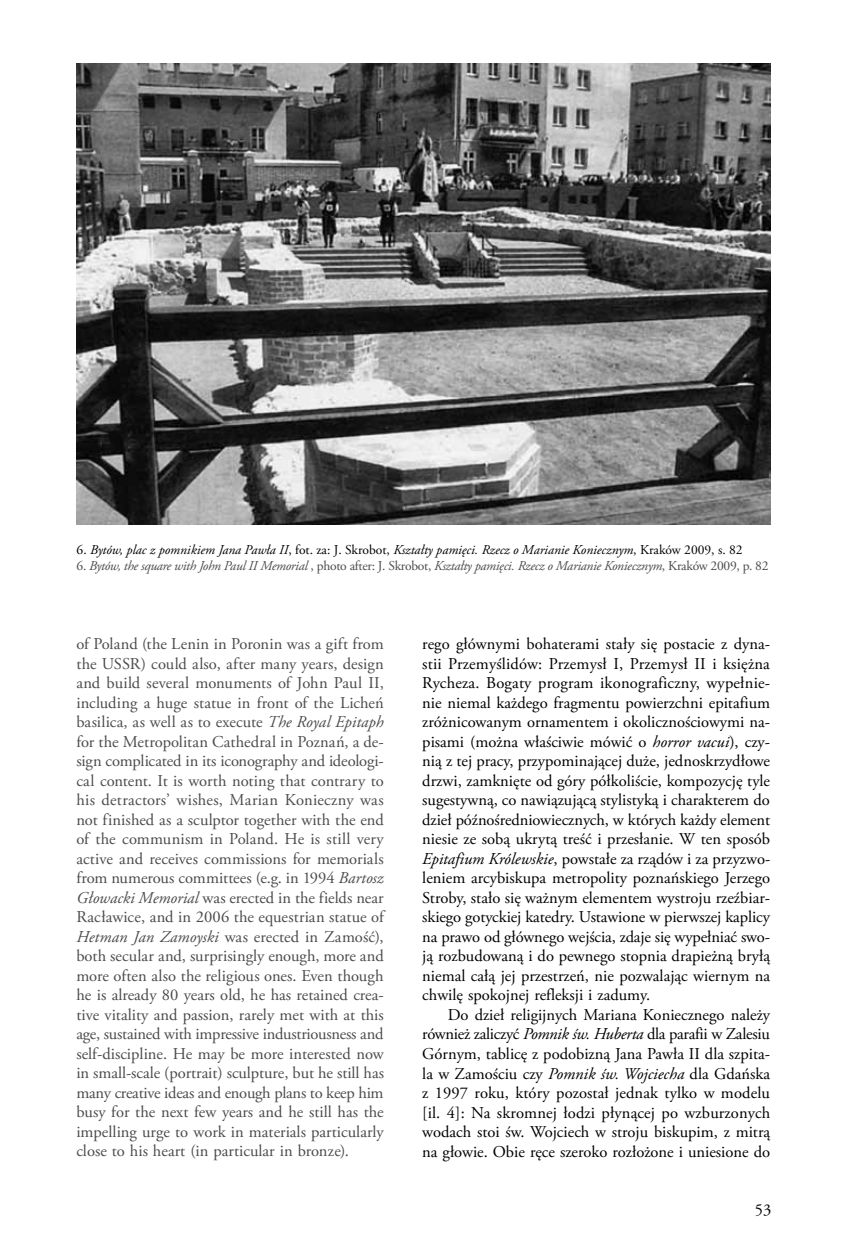
<style>
.page{position:relative;width:851px;height:1255px;background:#fff}
.page>*{position:absolute;margin:0;border:0;box-sizing:border-box;transform-origin:0 0}
.t1{font:16.5px/19.5px "Adobe Garamond Pro";color:#000;text-align:justify}
.t2{font:16.5px/19.5px "Adobe Garamond Pro";color:#4b4b4d;text-align:justify}
.t3{font:italic 13.5px "Adobe Garamond Pro";letter-spacing:-.02em;color:#4b4b4d}
.t4{font:italic 13.5px "Adobe Garamond Pro";color:#000}
.s1{font-style:normal}
.s2{font-style:italic}
</style>
<div class="page">
<img style="left:77px;top:64px;width:693px;height:460px">
<p class="t4" style="left:77px;top:541px;width:667px"><span class="s1">6.</span> Bytów, plac z pomnikiem Jana Pawła II<span class="s1">, fot. za: J. Skrobot,</span> Kształty pamięci. Rzecz o Marianie Koniecznym<span class="s1">, Kraków 2009, s. 82</span></p>
<p class="t3" style="left:77px;top:558px;width:693px"><span class="s1">6.</span> Bytów, the square with John Paul II Memorial <span class="s1">, photo after: J. Skrobot,</span> Kształty pamięci. Rzecz o Marianie Koniecznym<span class="s1">, Kraków 2009, p. 82</span></p>
<p class="t2" style="left:76px;top:634px;width:309px">of Poland (the Lenin in Poronin was a gift from the USSR) could also, after many years, design and build several monuments of John Paul II, including a huge statue in front of the Licheń basilica, as well as to execute <span class="s2">The Royal Epitaph </span>for the Metropolitan Cathedral in Poznań, a de&shy;sign complicated in its iconography and ideologi&shy;cal content. It is worth noting that contrary to his detractors’ wishes, Marian Konieczny was not finished as a sculptor together with the end of the communism in Poland. He is still very active and receives commissions for memorials from numerous committees (e.g. in 1994 <span class="s2">Bartosz Głowacki Memorial</span> was erected in the fields near Racławice, and in 2006 the equestrian statue of <span class="s2">Hetman Jan Zamoyski</span> was erected in Zamość), both secular and, surprisingly enough, more and more often also the religious ones. Even though he is already 80 years old, he has retained crea&shy;tive vitality and passion, rarely met with at this age, sustained with impressive industriousness and self-discipline. He may be more interested now in small-scale (portrait) sculpture, but he still has many creative ideas and enough plans to keep him busy for the next few years and he still has the impelling urge to work in materials particularly close to his heart (in particular in bronze).</p>
<p class="t1" style="left:422px;top:634px;width:349px">rego głównymi bohaterami stały się postacie z dyna&shy;stii Przemyślidów: Przemysł I, Przemysł II i księżna Rycheza. Bogaty program ikonograficzny, wypełnie&shy;nie niemal każdego fragmentu powierzchni epitafium zróżnicowanym ornamentem i okolicznościowymi na&shy;pisami (można właściwie mówić o <span class="s2">horror vacui</span>), czy&shy;nią z tej pracy, przypominającej duże, jednoskrzydłowe drzwi, zamknięte od góry półkoliście, kompozycję tyle sugestywną, co nawiązującą stylistyką i charakterem do dzieł późnośredniowiecznych, w których każdy element niesie ze sobą ukrytą treść i przesłanie. W ten sposób <span class="s2">Epitafium Królewskie</span>, powstałe za rządów i za przyzwo&shy;leniem arcybiskupa metropolity poznańskiego Jerzego Stroby, stało się ważnym elementem wystroju rzeźbiar&shy;skiego gotyckiej katedry. Ustawione w pierwszej kaplicy na prawo od głównego wejścia, zdaje się wypełniać swo&shy;ją rozbudowaną i do pewnego stopnia drapieżną bryłą niemal całą jej przestrzeń, nie pozwalając wiernym na chwilę spokojnej refleksji i zadumy.</p>
<p class="t1" style="left:422px;top:1005px;width:349px;text-indent:26px">Do dzieł religijnych Mariana Koniecznego należy również zaliczyć <span class="s2">Pomnik św. Huberta</span> dla parafii w Zalesiu Górnym, tablicę z podobizną Jana Pawła II dla szpita&shy;la w Zamościu czy <span class="s2">Pomnik św. Wojciecha</span> dla Gdańska z 1997 roku, który pozostał jednak tylko w modelu [il. 4]: Na skromnej łodzi płynącej po wzburzonych wodach stoi św. Wojciech w stroju biskupim, z mitrą na głowie. Obie ręce szeroko rozłożone i uniesione do</p>
<p class="t1" style="left:754px;top:1200px;width:18px">53</p>
</div>
